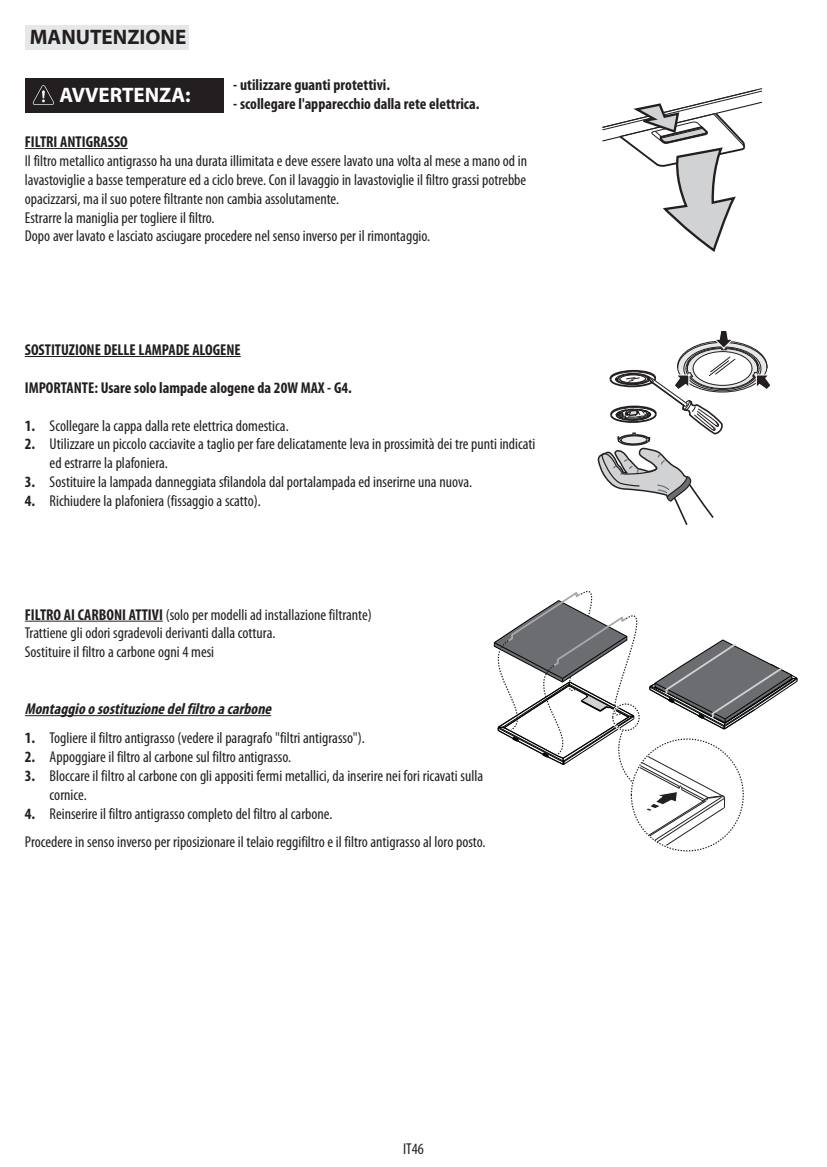
<style>
.page{position:relative;width:827px;height:1167px;background:#fff}
.page>*{position:absolute;margin:0;border:0;box-sizing:border-box;transform-origin:0 0}
.t1{font:700 21px "Myriad";color:#231f20}
.t2{font:700 21px "Myriad";color:#fff}
.t3{font:condensed 15.75px/18.9px "Myriad Pro";color:#231f20}
.t4{font:700 condensed 15.75px "Myriad Pro";color:#231f20}
.t5{font:italic 700 condensed 15.75px "Myriad Pro";color:#231f20}
.s1{font-weight:700}
</style>
<div class="page">
<hr style="left:25px;top:148px;width:103px;height:1px;background:#231f20">
<hr style="left:25px;top:356px;width:216px;height:1px;background:#231f20">
<hr style="left:25px;top:621px;width:138px;height:1px;background:#231f20">
<hr style="left:25px;top:715px;width:246px;height:1px;background:#231f20">
<div style="left:25px;top:78px;width:198px;height:35px;background:#231f20"></div>
<svg style="left:33px;top:85px;width:21px;height:20px"></svg>
<svg style="left:602px;top:88px;width:160px;height:164px"></svg>
<svg style="left:597px;top:331px;width:173px;height:194px"></svg>
<svg style="left:493px;top:591px;width:304px;height:255px"></svg>
<div style="left:25px;top:25px;width:164px;height:25px;background:#e6e7e9"></div>
<h1 class="t1" style="left:30px;top:29px;width:158px">MANUTENZIONE</h1>
<h1 class="t2" style="left:60px;top:87px;width:133px">AVVERTENZA:</h1>
<p class="t4" style="left:233px;top:79px;width:158px">- utilizzare guanti protettivi.</p>
<p class="t4" style="left:233px;top:98px;width:248px">- scollegare l'apparecchio dalla rete elettrica.</p>
<p class="t4" style="left:25px;top:136px;width:104px">FILTRI ANTIGRASSO</p>
<p class="t3" style="left:25px;top:153px;width:504px">Il filtro metallico antigrasso ha una durata illimitata e deve essere lavato una volta al mese a mano od in lavastoviglie a basse temperature ed a ciclo breve. Con il lavaggio in lavastoviglie il filtro grassi potrebbe opacizzarsi, ma il suo potere filtrante non cambia assolutamente.<br>Estrarre la maniglia per togliere il filtro.<br>Dopo aver lavato e lasciato asciugare procedere nel senso inverso per il rimontaggio.</p>
<p class="t4" style="left:25px;top:344px;width:217px">SOSTITUZIONE DELLE LAMPADE ALOGENE</p>
<p class="t4" style="left:25px;top:382px;width:328px">IMPORTANTE: Usare solo lampade alogene da 20W MAX - G4.</p>
<p class="t3" style="left:25px;top:417px;width:265px"><span class="s1">1.</span> Scollegare la cappa dalla rete elettrica domestica.</p>
<p class="t3" style="left:50px;top:436px;width:487px;text-indent:-25px"><span class="s1">2.</span> Utilizzare un piccolo cacciavite a taglio per fare delicatamente leva in prossimità dei tre punti indicati ed estrarre la plafoniera.</p>
<p class="t3" style="left:25px;top:474px;width:449px"><span class="s1">3.</span> Sostituire la lampada danneggiata sfilandola dal portalampada ed inserirne una nuova.</p>
<p class="t3" style="left:25px;top:493px;width:237px"><span class="s1">4.</span> Richiudere la plafoniera (fissaggio a scatto).</p>
<p class="t3" style="left:25px;top:606px;width:348px"><span class="s1">FILTRO AI CARBONI ATTIVI</span> (solo per modelli ad installazione filtrante)<br>Trattiene gli odori sgradevoli derivanti dalla cottura.<br>Sostituire il filtro a carbone ogni 4 mesi</p>
<p class="t5" style="left:25px;top:703px;width:251px">Montaggio o sostituzione delfiltro a carbone</p>
<p class="t3" style="left:25px;top:729px;width:341px"><span class="s1">1.</span> Togliere il filtro antigrasso (vedere il paragrafo "filtri antigrasso").</p>
<p class="t3" style="left:25px;top:748px;width:268px"><span class="s1">2.</span> Appoggiare il filtro al carbone sul filtro antigrasso.</p>
<p class="t3" style="left:50px;top:767px;width:435px;text-indent:-25px"><span class="s1">3.</span> Bloccare il filtro al carbone con gli appositi fermi metallici, da inserire nei fori ricavati sulla cornice.</p>
<p class="t3" style="left:25px;top:800px;width:462px;line-height:28.9px"><span class="s1">4.</span> Reinserire il filtro antigrasso completo del filtro al carbone.<br>Procedere in senso inverso per riposizionare il telaio reggifiltro e il filtro antigrasso al loro posto.</p>
<p class="t3" style="left:403px;top:1140px;width:22px">IT46</p>
</div>
